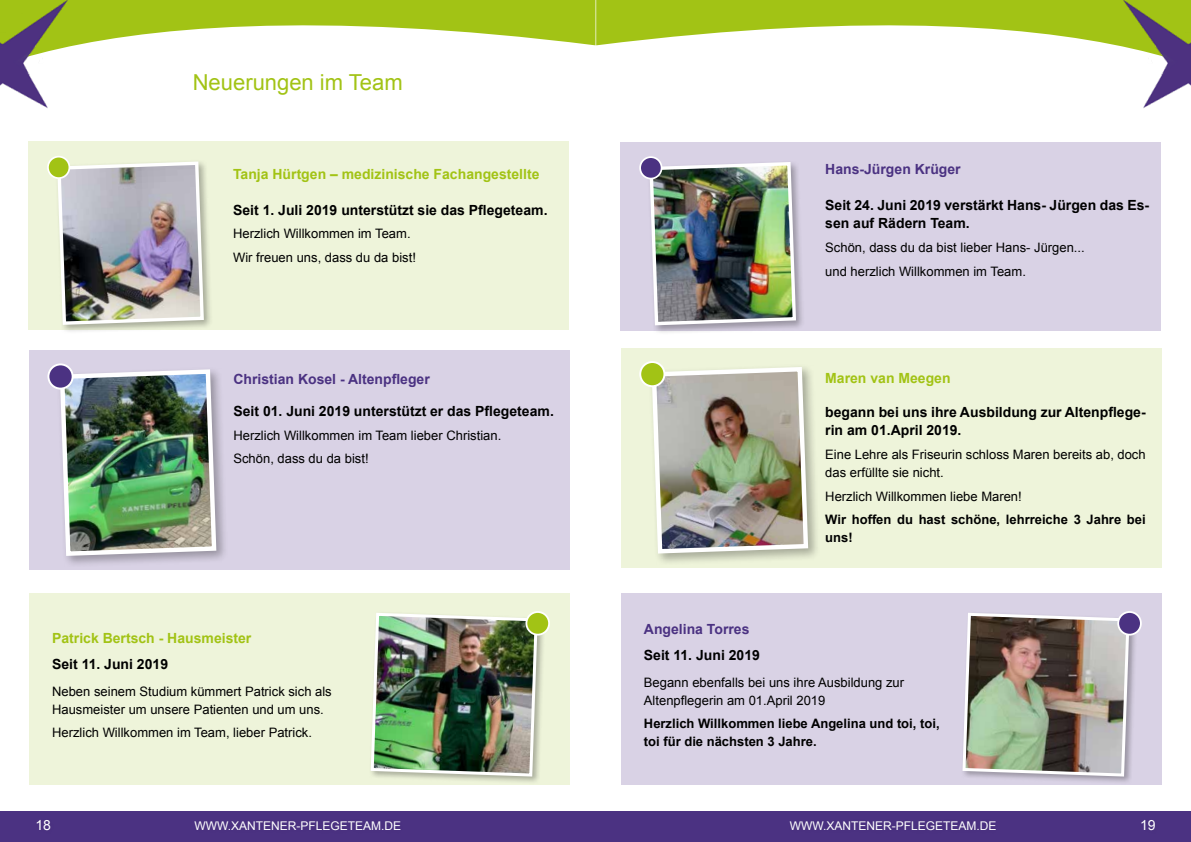
<style>
.page{position:relative;width:1191px;height:842px;background:#fff}
.page>*{position:absolute;margin:0;border:0;box-sizing:border-box;transform-origin:0 0}
.t1{font:22px "Arial";color:#a2c315}
.t2{font:700 14px/18px "Arial";color:#000}
.t3{font:700 14px "Arial";color:#a2c315}
.t4{font:700 14px "Arial";color:#4b3282}
.t5{font:14px "Arial";color:#fff}
.t6{font:13px/18px "Arial";color:#000}
.t7{font:700 13px/18px "Arial";color:#000}
.t8{font:12px "Arial";color:#fff}
</style>
<div class="page">
<div style="left:0;top:811px;width:1191px;height:31px;background:#4b3282"></div>
<svg style="left:67px;top:0;width:528px;height:47px;fill:#a2c315"></svg>
<svg style="left:596px;top:0;width:527px;height:47px;fill:#a2c315"></svg>
<img style="left:1123px;top:0;width:68px;height:108px">
<img style="left:0;top:0;width:67px;height:108px">
<div style="left:29px;top:593px;width:541px;height:191px;background:#eef4da"></div>
<div style="left:368px;top:610px;width:178px;height:175px;background:#000;opacity:.3"></div>
<img style="left:369px;top:611px;width:170px;height:167px">
<div style="left:526px;top:612px;width:23px;height:23px;background:#a2c315;border-radius:50%"></div>
<div style="left:525px;top:611px;width:25px;height:24px;border:2px solid #fff;border-radius:50%"></div>
<div style="left:28px;top:142px;width:541px;height:188px;background:#eef4da"></div>
<div style="left:29px;top:351px;width:541px;height:219px;background:#d9d2e5"></div>
<div style="left:54px;top:159px;width:159px;height:175px;background:#000;opacity:.3"></div>
<img style="left:55px;top:160px;width:151px;height:167px">
<div style="left:48px;top:157px;width:21px;height:21px;background:#a2c315;border-radius:50%"></div>
<div style="left:47px;top:156px;width:23px;height:23px;border:2px solid #fff;border-radius:50%"></div>
<div style="left:56px;top:366px;width:172px;height:202px;background:#000;opacity:.3"></div>
<img style="left:58px;top:367px;width:161px;height:191px">
<div style="left:48px;top:364px;width:25px;height:25px;background:#4b3282;border-radius:50%"></div>
<div style="left:47px;top:363px;width:27px;height:27px;border:2px solid #fff;border-radius:50%"></div>
<div style="left:621px;top:593px;width:540px;height:191px;background:#d9d2e5"></div>
<div style="left:960px;top:610px;width:177px;height:175px;background:#000;opacity:.3"></div>
<img style="left:961px;top:611px;width:170px;height:167px">
<div style="left:1118px;top:612px;width:22px;height:23px;background:#4b3282;border-radius:50%"></div>
<div style="left:1117px;top:611px;width:24px;height:24px;border:2px solid #fff;border-radius:50%"></div>
<div style="left:620px;top:142px;width:541px;height:188px;background:#d9d2e5"></div>
<div style="left:621px;top:348px;width:540px;height:220px;background:#eef4da"></div>
<div style="left:646px;top:159px;width:159px;height:176px;background:#000;opacity:.3"></div>
<img style="left:647px;top:160px;width:151px;height:167px">
<div style="left:640px;top:157px;width:21px;height:22px;background:#4b3282;border-radius:50%"></div>
<div style="left:639px;top:156px;width:23px;height:23px;border:2px solid #fff;border-radius:50%"></div>
<div style="left:648px;top:363px;width:172px;height:203px;background:#000;opacity:.3"></div>
<img style="left:649px;top:365px;width:161px;height:191px">
<div style="left:640px;top:362px;width:24px;height:24px;background:#a2c315;border-radius:50%"></div>
<div style="left:639px;top:361px;width:26px;height:26px;border:2px solid #fff;border-radius:50%"></div>
<h1 class="t1" style="left:193px;top:67px;width:211px">Neuerungen im Team</h1>
<p class="t3" style="left:233px;top:164px;width:308px">Tanja Hürtgen – medizinische Fachangestellte</p>
<p class="t2" style="left:233px;top:201px;width:316px">Seit 1. Juli 2019 unterstützt sie das Pflegeteam.</p>
<p class="t6" style="left:233px;top:222px;width:184px;line-height:23.7px">Herzlich Willkommen im Team.<br>Wir freuen uns, dass du da bist!</p>
<p class="t4" style="left:233px;top:369px;width:198px">Christian Kosel - Altenpfleger</p>
<p class="t2" style="left:233px;top:402px;width:322px">Seit 01. Juni 2019 unterstützt er das Pflegeteam.</p>
<p class="t6" style="left:233px;top:423px;width:269px;line-height:23.7px">Herzlich Willkommen im Team lieber Christian.<br>Schön, dass du da bist!</p>
<p class="t3" style="left:52px;top:628px;width:201px">Patrick Bertsch - Hausmeister</p>
<p class="t2" style="left:52px;top:656px;width:117px">Seit 11. Juni 2019</p>
<p class="t6" style="left:52px;top:682px;width:281px">Neben seinem Studium kümmert Patrick sich als<br>Hausmeister um unsere Patienten und um uns.</p>
<p class="t6" style="left:52px;top:724px;width:261px">Herzlich Willkommen im Team, lieber Patrick.</p>
<p class="t4" style="left:825px;top:160px;width:137px">Hans-Jürgen Krüger</p>
<p class="t2" style="left:825px;top:197px;width:325px">Seit 24. Juni 2019 verstärkt Hans- Jürgen das Es&shy;sen auf Rädern Team.</p>
<p class="t6" style="left:825px;top:236px;width:261px;line-height:23.7px">Schön, dass du da bist lieber Hans- Jürgen... und herzlich Willkommen im Team.</p>
<p class="t3" style="left:825px;top:368px;width:127px">Maren van Meegen</p>
<p class="t2" style="left:825px;top:404px;width:322px">begann bei uns ihre Ausbildung zur Altenpflege&shy;rin am 01.April 2019.</p>
<p class="t6" style="left:825px;top:446px;width:322px">Eine Lehre als Friseurin schloss Maren bereits ab, doch das erfüllte sie nicht.</p>
<p class="t6" style="left:825px;top:487px;width:198px">Herzlich Willkommen liebe Maren!</p>
<p class="t7" style="left:825px;top:511px;width:322px">Wir hoffen du hast schöne, lehrreiche 3 Jahre bei uns!</p>
<p class="t4" style="left:644px;top:619px;width:107px">Angelina Torres</p>
<p class="t2" style="left:644px;top:647px;width:117px">Seit 11. Juni 2019</p>
<p class="t6" style="left:644px;top:673px;width:262px">Begann ebenfalls bei uns ihre Ausbildung zur<br>Altenpflegerin am 01.April 2019</p>
<p class="t7" style="left:644px;top:715px;width:297px">Herzlich Willkommen liebe Angelina und toi, toi, toi für die nächsten 3 Jahre.</p>
<p class="t5" style="left:35px;top:816px;width:17px">18</p>
<p class="t8" style="left:194px;top:818px;width:208px">WWW.XANTENER-PFLEGETEAM.DE</p>
<p class="t8" style="left:790px;top:818px;width:208px">WWW.XANTENER-PFLEGETEAM.DE</p>
<p class="t5" style="left:1140px;top:816px;width:17px">19</p>
</div>
